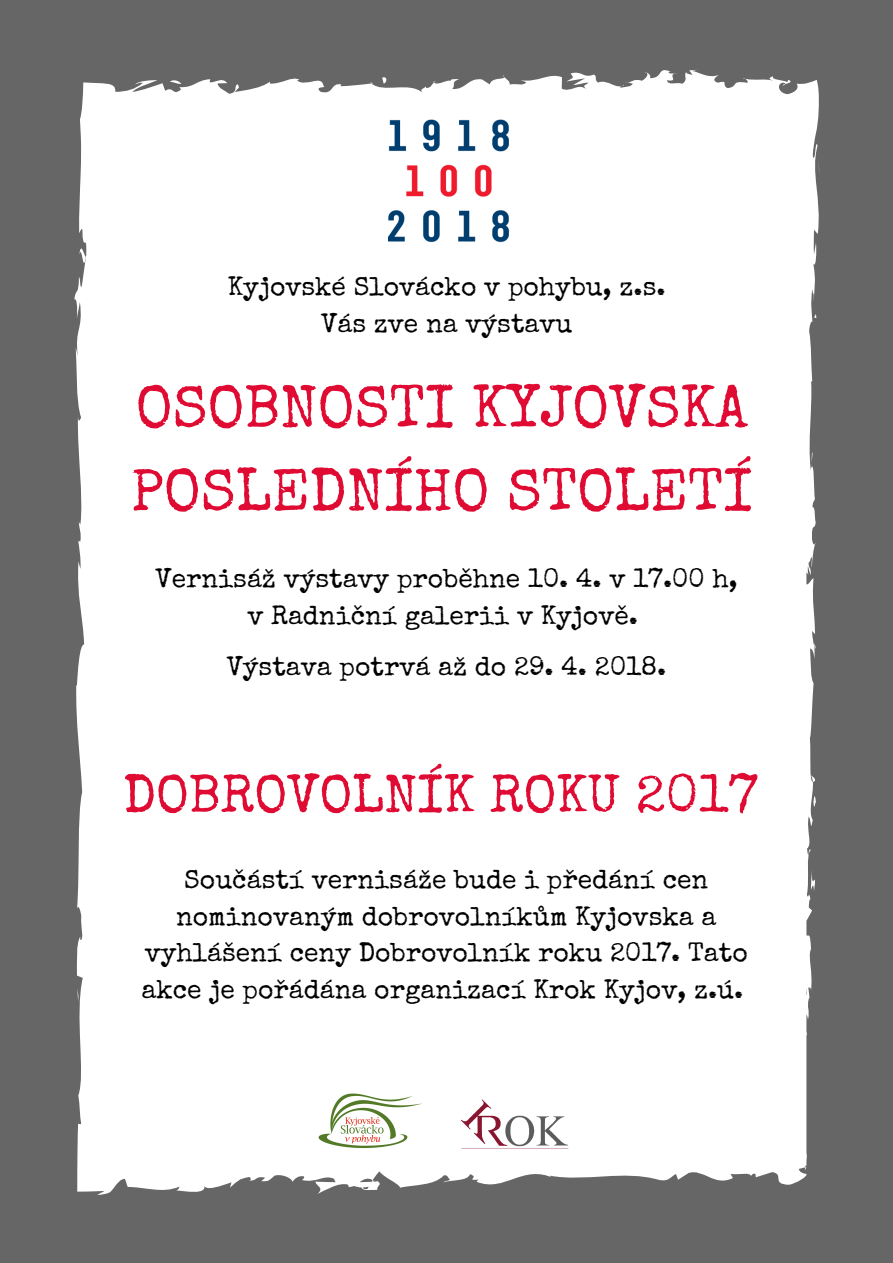
<style>
.page{position:relative;width:893px;height:1263px;background:#666}
.page>*{position:absolute;margin:0;border:0;box-sizing:border-box;transform-origin:0 0}
.t1{font:59.62px/83.2px "Special Elite";color:#df0b33}
.t2{font:52.95px "Special Elite";color:#df0b33}
.t3{font:26.47px/36.6px "Special Elite";color:#000;text-align:center}
</style>
<div class="page">
<div style="left:74px;top:69px;width:745px;height:1126px;background:#fff"></div>
<svg style="left:811px;top:452px;width:2px;height:17px"></svg>
<svg style="left:811px;top:864px;width:6px;height:33px"></svg>
<svg style="left:813px;top:793px;width:3px;height:20px"></svg>
<svg style="left:813px;top:309px;width:3px;height:9px"></svg>
<svg style="left:818px;top:159px;width:1px;height:15px"></svg>
<svg style="left:382px;top:76px;width:6px;height:8px"></svg>
<svg style="left:170px;top:79px;width:11px;height:6px"></svg>
<svg style="left:77px;top:988px;width:1px;height:14px"></svg>
<img style="left:297px;top:1088px;width:130px;height:70px">
<img style="left:461px;top:1090px;width:108px;height:68px">
<img style="left:361px;top:105px;width:171px;height:156px">
<p class="t3" style="left:228px;top:272px;width:439px">Kyjovské Slovácko v pohybu, z.s.<br>Vás zve na výstavu</p>
<h1 class="t1" style="left:131px;top:373px;width:623px">OSOBNOSTI KYJOVSKA<br>POSLEDNÍHO STOLETÍ</h1>
<p class="t3" style="left:156px;top:563px;width:583px">Vernisáž výstavy proběhne 10. 4. v 17.00 h, v Radniční galerii v Kyjově.</p>
<p class="t3" style="left:227px;top:651px;width:441px">Výstava potrvá až do 29. 4. 2018.</p>
<h2 class="t2" style="left:123px;top:774px;width:636px">DOBROVOLNÍK ROKU 2017</h2>
<p class="t3" style="left:141px;top:864px;width:608px">Součástí vernisáže bude i předání cen nominovaným dobrovolníkům Kyjovska a vyhlášení ceny Dobrovolník roku 2017. Tato akce je pořádána organizací Krok Kyjov, z.ú.</p>
</div>
